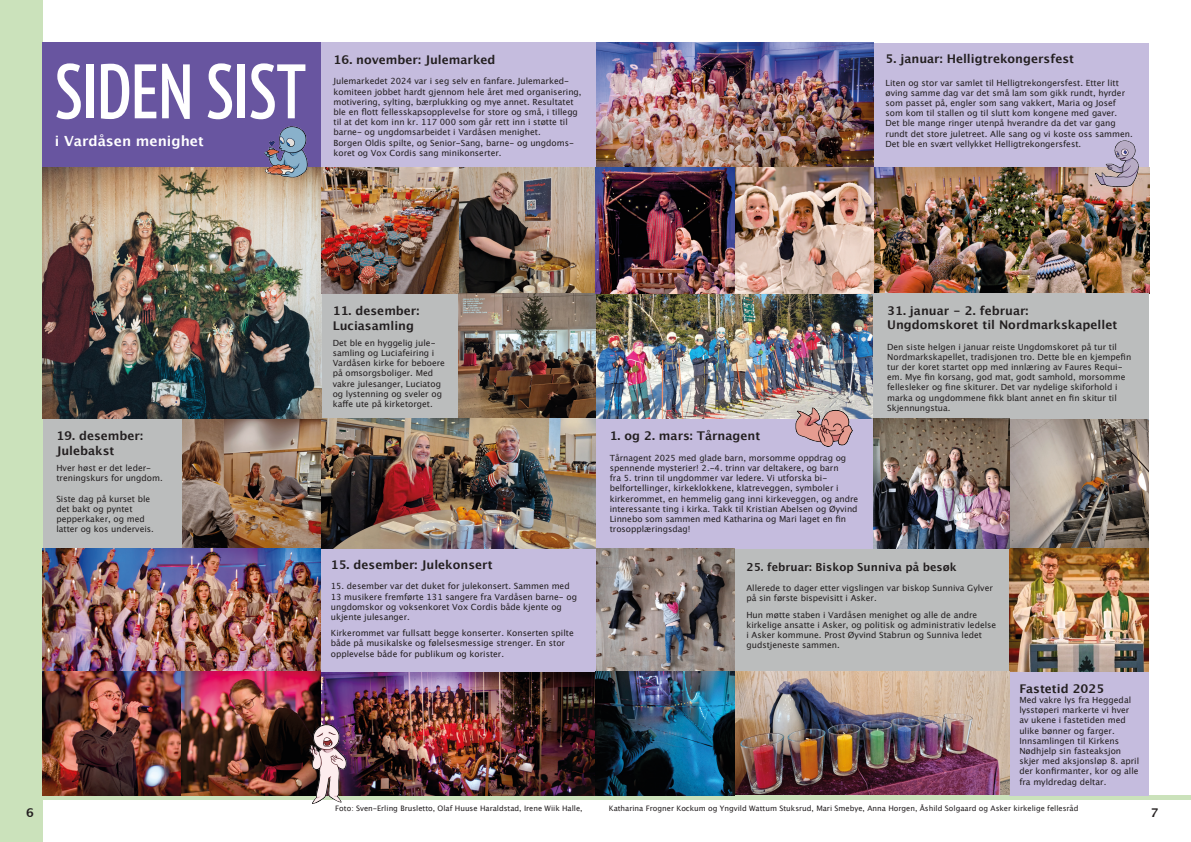
<style>
.page{position:relative;width:1191px;height:842px;background:#fff}
.page>*{position:absolute;margin:0;border:0;box-sizing:border-box;transform-origin:0 0}
.t1{font:600 condensed 77px "PT Sans Pro";color:#fff}
.t2{font:700 14px "Lucida Grande";color:#fff}
.t3{font:700 12px "Lucida Grande";color:#231f20}
.t4{font:700 11px "Lucida Grande";color:#231f20}
.t5{font:8.5px/10.2px "Lucida Grande";color:#231f20}
.t6{font:7.5px "Lucida Grande";color:#231f20}
</style>
<div class="page">
<div style="left:595px;top:419px;width:278px;height:133px;background:#c5bcde"></div>
<div style="left:873px;top:43px;width:276px;height:124px;background:#c5bcde"></div>
<div style="left:321px;top:293px;width:138px;height:126px;background:#bbbdbd"></div>
<div style="left:0;top:0;width:43px;height:842px;background:#cbe2bb"></div>
<svg style="left:42px;top:795px;width:1149px;height:4px;background:#b5c5a5"></svg>
<img style="left:595px;top:293px;width:278px;height:126px">
<img style="left:595px;top:43px;width:278px;height:124px">
<img style="left:1009px;top:419px;width:139px;height:253px">
<img style="left:321px;top:167px;width:828px;height:126px">
<div style="left:1009px;top:672px;width:139px;height:123px;background:#c5bcde"></div>
<div style="left:734px;top:549px;width:275px;height:123px;background:#bbbdbd"></div>
<img style="left:595px;top:549px;width:139px;height:123px">
<img style="left:322px;top:672px;width:687px;height:123px">
<div style="left:43px;top:43px;width:278px;height:124px;background:#6855a0"></div>
<div style="left:321px;top:43px;width:274px;height:124px;background:#c5bcde"></div>
<img style="left:181px;top:419px;width:414px;height:130px">
<div style="left:873px;top:293px;width:276px;height:126px;background:#bbbdbd"></div>
<img style="left:43px;top:167px;width:278px;height:252px">
<div style="left:43px;top:419px;width:138px;height:130px;background:#bbbdbd"></div>
<img style="left:43px;top:548px;width:279px;height:247px">
<img style="left:459px;top:293px;width:136px;height:126px">
<div style="left:321px;top:549px;width:274px;height:123px;background:#c5bcde"></div>
<img style="left:873px;top:419px;width:136px;height:130px">
<img style="left:265px;top:126px;width:42px;height:51px">
<img style="left:795px;top:407px;width:57px;height:39px">
<img style="left:1095px;top:140px;width:43px;height:47px">
<img style="left:309px;top:723px;width:53px;height:80px">
<p class="t1" style="left:55px;top:41px;width:253px">SIDEN SIST</p>
<p class="t2" style="left:55px;top:129px;width:150px">i Vardåsen menighet</p>
<p class="t3" style="left:333px;top:50px;width:164px">16. november: Julemarked</p>
<p class="t5" style="left:333px;top:76px;width:250px">Julemarkedet 2024 var i seg selv en fanfare. Julemarked&shy;komiteen jobbet hardt gjennom hele året med organisering, motivering, sylting, bærplukking og mye annet. Resultatet ble en flott fellesskapsopplevelse for store og små, i tillegg til at det kom inn kr. 117 000 som går rett inn i støtte til barne- og ungdomsarbeidet i Vardåsen menighet.</p>
<p class="t5" style="left:333px;top:138px;width:242px">Borgen Oldis spilte, og Senior-Sang, barne- og ungdoms-</p>
<p class="t5" style="left:333px;top:148px;width:170px">koret og Vox Cordis sang minikonserter.</p>
<p class="t3" style="left:885px;top:49px;width:190px">5. januar: Helligtrekongersfest</p>
<p class="t5" style="left:885px;top:77px;width:241px">Liten og stor var samlet til Helligtrekongersfest. Etter litt øving samme dag var det små lam som gikk rundt, hyrder som passet på, engler som sang vakkert, Maria og Josef</p>
<p class="t5" style="left:885px;top:108px;width:233px">som kom til stallen og til slutt kom kongene med gaver.</p>
<p class="t5" style="left:885px;top:118px;width:249px">Det ble mange ringer utenpå hverandre da det var gang rundt det store juletreet. Alle sang og vi koste oss sammen.</p>
<p class="t5" style="left:885px;top:139px;width:197px">Det ble en svært vellykket Helligtrekongersfest.</p>
<p class="t3" style="left:56px;top:426px;width:88px">19. desember:</p>
<p class="t3" style="left:56px;top:441px;width:60px">Julebakst</p>
<p class="t5" style="left:56px;top:463px;width:96px">Hver høst er det leder-</p>
<p class="t5" style="left:56px;top:473px;width:108px">treningskurs for ungdom.</p>
<p class="t5" style="left:56px;top:493px;width:95px">Siste dag på kurset ble</p>
<p class="t5" style="left:56px;top:504px;width:78px">det bakt og pyntet</p>
<p class="t5" style="left:56px;top:514px;width:90px">pepperkaker, og med</p>
<p class="t5" style="left:56px;top:524px;width:99px">latter og kos underveis.</p>
<p class="t3" style="left:333px;top:301px;width:88px">11. desember:</p>
<p class="t3" style="left:333px;top:316px;width:83px">Luciasamling</p>
<p class="t5" style="left:333px;top:338px;width:114px">Det ble en hyggelig jule&shy;samling og Luciafeiring i<br>Vardåsen kirke for beboere på omsorgsboliger. Med vakre julesanger, Luciatog og lystenning og sveler og kaffe ute på kirketorget.</p>
<p class="t3" style="left:331px;top:555px;width:163px">15. desember: Julekonsert</p>
<p class="t5" style="left:331px;top:581px;width:248px">15. desember var det duket for julekonsert. Sammen med 13 musikere fremførte 131 sangere fra Vardåsen barne- og ungdomskor og voksenkoret Vox Cordis både kjente og ukjente julesanger.</p>
<p class="t5" style="left:331px;top:628px;width:244px">Kirkerommet var fullsatt begge konserter. Konserten spilte både på musikalske og følelsesmessige strenger. En stor opplevelse både for publikum og korister.</p>
<p class="t3" style="left:609px;top:426px;width:152px">1. og 2. mars: Tårnagent</p>
<p class="t5" style="left:609px;top:453px;width:250px">Tårnagent 2025 med glade barn, morsomme oppdrag og spennende mysterier! 2.-4. trinn var deltakere, og barn<br>fra 5. trinn til ungdommer var ledere. Vi utforska bi&shy;belfortellinger, kirkeklokkene, klatreveggen, symboler i kirkerommet, en hemmelig gang inni kirkeveggen, og andre interessante ting i kirka. Takk til Kristian Abelsen og Øyvind Linnebo som sammen med Katharina og Mari laget en fin trosopplæringsdag!</p>
<p class="t3" style="left:887px;top:301px;width:143px">31. januar - 2. februar:</p>
<p class="t3" style="left:887px;top:315px;width:232px">Ungdomskoret til Nordmarkskapellet</p>
<p class="t5" style="left:887px;top:341px;width:246px">Den siste helgen i januar reiste Ungdomskoret på tur til Nordmarkskapellet, tradisjonen tro. Dette ble en kjempefin tur der koret startet opp med innlæring av Faures Requi&shy;em. Mye fin korsang, god mat, godt samhold, morsomme fellesleker og fine skiturer. Det var nydelige skiforhold i marka og ungdommene fikk blant annet en fin skitur til Skjennungstua.</p>
<p class="t4" style="left:746px;top:558px;width:212px">25. februar: Biskop Sunniva på besøk</p>
<p class="t5" style="left:746px;top:583px;width:248px">Allerede to dager etter vigslingen var biskop Sunniva Gylver på sin første bispevisitt i Asker.</p>
<p class="t5" style="left:746px;top:609px;width:251px">Hun møtte staben i Vardåsen menighet og alle de andre kirkelige ansatte i Asker, og politisk og administrativ ledelse i Asker kommune. Prost Øyvind Stabrun og Sunniva ledet gudstjeneste sammen.</p>
<p class="t3" style="left:1019px;top:679px;width:86px">Fastetid 2025</p>
<p class="t5" style="left:1019px;top:695px;width:121px">Med vakre lys fra Heggedal lysstøperi markerte vi hver av ukene i fastetiden med ulike bønner og farger.<br>Innsamlingen til Kirkens<br>Nødhjelp sin fasteaksjon skjer med aksjonsløp 8. april der konfirmanter, kor og alle fra myldredag deltar.</p>
<p class="t6" style="left:335px;top:804px;width:249px">Foto: Sven-Erling Brusletto, Olaf Huuse Haraldstad, Irene Wiik Halle,</p>
<p class="t6" style="left:609px;top:804px;width:471px">Katharina Frogner Kockum og Yngvild Wattum Stuksrud, Mari Smebye, Anna Horgen, Åshild Solgaard og Asker kirkelige fellesråd</p>
<p class="t3" style="left:26px;top:803px;width:9px">6</p>
<p class="t3" style="left:1150px;top:803px;width:9px">7</p>
</div>
